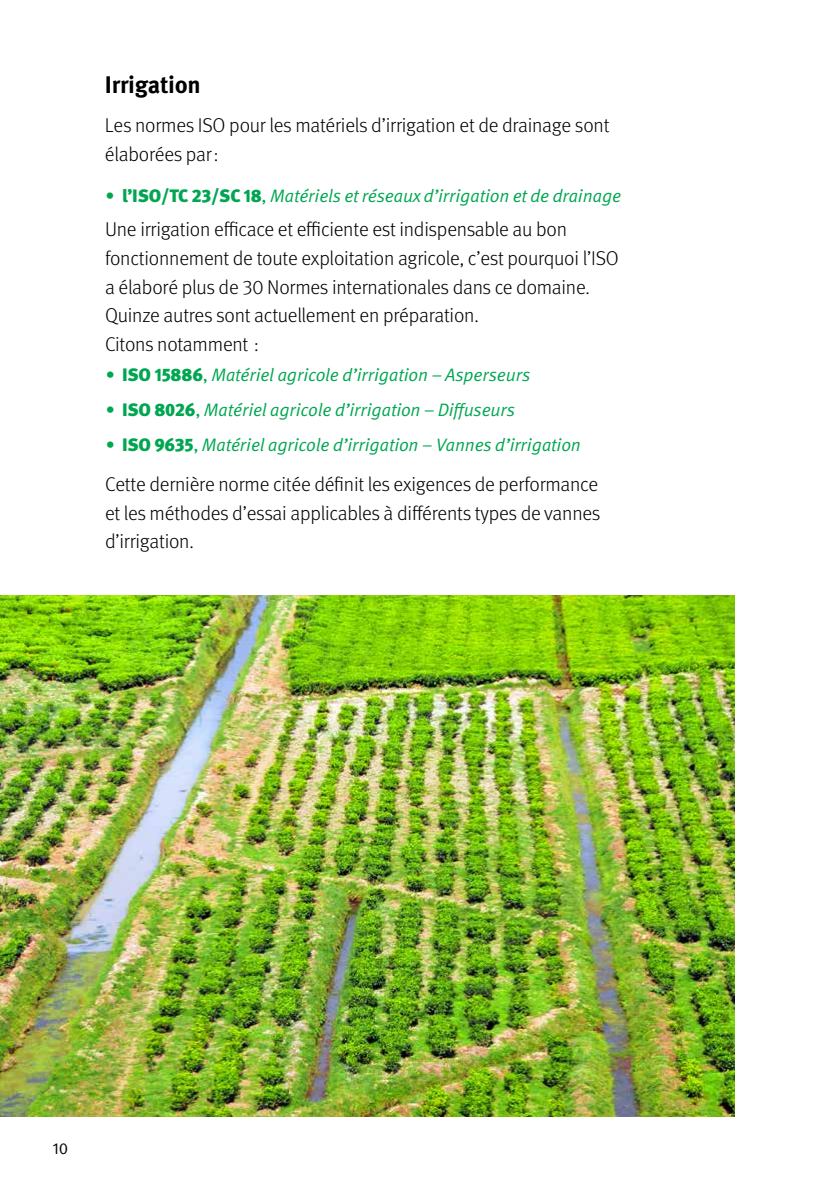
<style>
.page{position:relative;width:840px;height:1191px;background:#fff}
.page>*{position:absolute;margin:0;border:0;box-sizing:border-box;transform-origin:0 0}
.box-h2{font:700 24px "Meta Pro";letter-spacing:-.01em;color:#000}
.box-normal{font:300 20px/28.6px "Meta Pro";letter-spacing:-.01em;color:#000}
.t1{font:18px "Meta Pro Norm Ita";letter-spacing:-.01em;color:#00a651}
.t2{font:16px "Meta Pro Norm";color:#000}
.s1{font-family:"Meta Pro";font-weight:900}
.s2{font-family:"Meta Pro Norm"}
</style>
<div class="page">
<img style="left:0;top:595px;width:734px;height:521px">
<p class="box-h2" style="left:105px;top:65px;width:97px">Irrigation</p>
<p class="box-normal" style="left:105px;top:110px;width:505px">Les normes ISO pour les matériels d’irrigation et de drainage sont élaborées par:</p>
<p class="t1" style="left:105px;top:182px;width:517px">• <span class="s1">l’ISO/TC 23/SC 18</span><span class="s2">,</span> Matériels et réseaux d’irrigation et de drainage</p>
<p class="box-normal" style="left:105px;top:214px;width:515px">Une irrigation efficace et efficiente est indispensable au bon fonctionnement de toute exploitation agricole, c’est pourquoi l’ISO a élaboré plus de 30 Normes internationales dans ce domaine.<br>Quinze autres sont actuellement en préparation.<br>Citons notamment :</p>
<p class="t1" style="left:105px;top:361px;width:426px">• <span class="s1">ISO 15886</span><span class="s2">,</span> Matériel agricole d’irrigation – Asperseurs</p>
<p class="t1" style="left:105px;top:396px;width:411px">• <span class="s1">ISO 8026</span><span class="s2">,</span> Matériel agricole d’irrigation – Diffuseurs</p>
<p class="t1" style="left:105px;top:431px;width:477px">• <span class="s1">ISO 9635</span><span class="s2">,</span> Matériel agricole d’irrigation – Vannes d’irrigation</p>
<p class="box-normal" style="left:105px;top:469px;width:496px">Cette dernière norme citée définit les exigences de performance et les méthodes d’essai applicables à différents types de vannes d’irrigation.</p>
<p class="t2" style="left:52px;top:1136px;width:17px">10</p>
</div>
